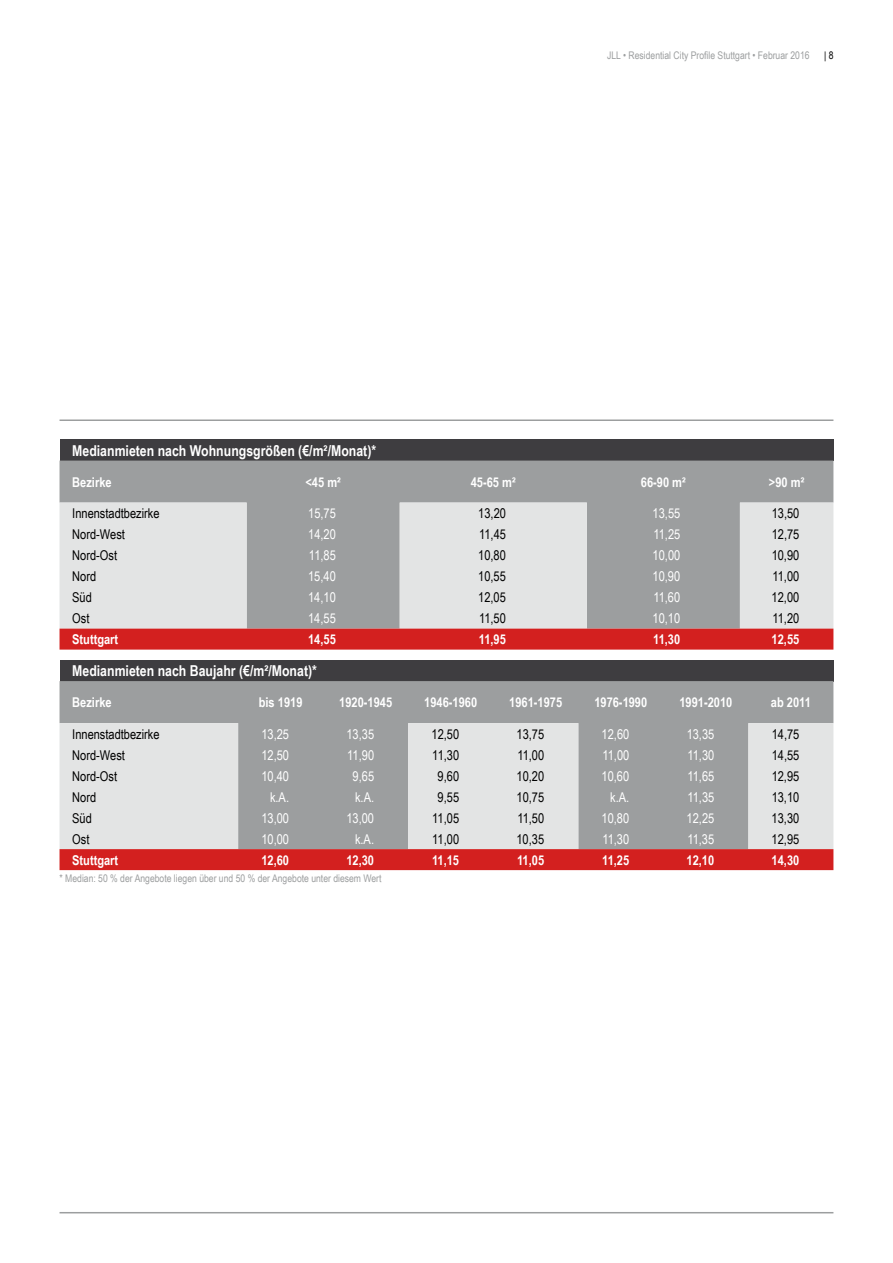
<style>
.page{position:relative;width:893px;height:1263px;background:#fff}
.page>*{position:absolute;margin:0;border:0;box-sizing:border-box;transform-origin:0 0}
.t1{font:700 15px "Arial Narrow";color:#fff}
.t2{font:13.5px "Arial Narrow";color:#000}
.t3{font:13.5px "Arial Narrow";color:#fff}
.t4{font:700 13.5px "Arial Narrow";color:#fff}
.t5{font:10.5px "Arial Narrow";color:#9c9e9f}
.t6{font:10.5px "Arial Narrow";color:#000}
</style>
<div class="page">
<hr style="left:60px;top:1212px;width:773px;height:1px;background:#9c9e9f">
<hr style="left:60px;top:419px;width:773px;height:2px;background:#9c9e9f">
<div style="left:60px;top:440px;width:773px;height:21px;background:#3e3d40"></div>
<div style="left:60px;top:461px;width:773px;height:42px;background:#9c9e9f"></div>
<svg style="left:60px;top:503px;width:773px;height:126px;background:#c7c7c8"></svg>
<div style="left:60px;top:629px;width:773px;height:21px;background:#d3201f"></div>
<div style="left:60px;top:660px;width:773px;height:21px;background:#3e3d40"></div>
<div style="left:60px;top:681px;width:773px;height:42px;background:#9c9e9f"></div>
<svg style="left:60px;top:723px;width:773px;height:126px;background:#c3c5c5"></svg>
<div style="left:60px;top:849px;width:773px;height:21px;background:#d3201f"></div>
<p class="t5" style="left:607px;top:47px;width:204px">JLL • Residential City Profile Stuttgart • Februar 2016</p>
<p class="t6" style="left:824px;top:47px;width:11px">| 8</p>
<p class="t1" style="left:72px;top:439px;width:305px">Medianmieten nach Wohnungsgrößen (€/m²/Monat)*</p>
<p class="t4" style="left:72px;top:471px;width:41px">Bezirke</p>
<p class="t4" style="left:305px;top:471px;width:37px">&lt;45 m²</p>
<p class="t4" style="left:471px;top:471px;width:46px">45-65 m²</p>
<p class="t4" style="left:641px;top:471px;width:46px">66-90 m²</p>
<p class="t4" style="left:769px;top:471px;width:37px">&gt;90 m²</p>
<p class="t2" style="left:72px;top:503px;width:89px">Innenstadtbezirke</p>
<p class="t3" style="left:308px;top:503px;width:29px">15,75</p>
<p class="t2" style="left:478px;top:503px;width:29px">13,20</p>
<p class="t3" style="left:653px;top:503px;width:29px">13,55</p>
<p class="t2" style="left:772px;top:503px;width:29px">13,50</p>
<p class="t2" style="left:72px;top:524px;width:54px">Nord-West</p>
<p class="t3" style="left:308px;top:524px;width:29px">14,20</p>
<p class="t2" style="left:479px;top:524px;width:28px">11,45</p>
<p class="t3" style="left:653px;top:524px;width:28px">11,25</p>
<p class="t2" style="left:772px;top:524px;width:29px">12,75</p>
<p class="t2" style="left:72px;top:545px;width:46px">Nord-Ost</p>
<p class="t3" style="left:309px;top:545px;width:28px">11,85</p>
<p class="t2" style="left:478px;top:545px;width:29px">10,80</p>
<p class="t3" style="left:653px;top:545px;width:29px">10,00</p>
<p class="t2" style="left:772px;top:545px;width:29px">10,90</p>
<p class="t2" style="left:72px;top:566px;width:25px">Nord</p>
<p class="t3" style="left:308px;top:566px;width:29px">15,40</p>
<p class="t2" style="left:478px;top:566px;width:29px">10,55</p>
<p class="t3" style="left:653px;top:566px;width:29px">10,90</p>
<p class="t2" style="left:772px;top:566px;width:28px">11,00</p>
<p class="t2" style="left:72px;top:587px;width:21px">Süd</p>
<p class="t3" style="left:308px;top:587px;width:29px">14,10</p>
<p class="t2" style="left:478px;top:587px;width:29px">12,05</p>
<p class="t3" style="left:653px;top:587px;width:28px">11,60</p>
<p class="t2" style="left:772px;top:587px;width:29px">12,00</p>
<p class="t2" style="left:72px;top:608px;width:19px">Ost</p>
<p class="t3" style="left:308px;top:608px;width:29px">14,55</p>
<p class="t2" style="left:479px;top:608px;width:28px">11,50</p>
<p class="t3" style="left:653px;top:608px;width:29px">10,10</p>
<p class="t2" style="left:772px;top:608px;width:28px">11,20</p>
<p class="t4" style="left:72px;top:629px;width:48px">Stuttgart</p>
<p class="t4" style="left:308px;top:629px;width:29px">14,55</p>
<p class="t4" style="left:479px;top:629px;width:29px">11,95</p>
<p class="t4" style="left:653px;top:629px;width:29px">11,30</p>
<p class="t4" style="left:772px;top:629px;width:29px">12,55</p>
<p class="t1" style="left:72px;top:659px;width:246px">Medianmieten nach Baujahr (€/m²/Monat)*</p>
<p class="t4" style="left:72px;top:692px;width:41px">Bezirke</p>
<p class="t4" style="left:259px;top:692px;width:45px">bis 1919</p>
<p class="t4" style="left:339px;top:692px;width:54px">1920-1945</p>
<p class="t4" style="left:424px;top:692px;width:54px">1946-1960</p>
<p class="t4" style="left:509px;top:692px;width:54px">1961-1975</p>
<p class="t4" style="left:594px;top:692px;width:54px">1976-1990</p>
<p class="t4" style="left:679px;top:692px;width:54px">1991-2010</p>
<p class="t4" style="left:771px;top:692px;width:42px">ab 2011</p>
<p class="t2" style="left:72px;top:724px;width:89px">Innenstadtbezirke</p>
<p class="t3" style="left:261px;top:724px;width:29px">13,25</p>
<p class="t3" style="left:346px;top:724px;width:29px">13,35</p>
<p class="t2" style="left:431px;top:724px;width:29px">12,50</p>
<p class="t2" style="left:517px;top:724px;width:29px">13,75</p>
<p class="t3" style="left:602px;top:724px;width:29px">12,60</p>
<p class="t3" style="left:687px;top:724px;width:29px">13,35</p>
<p class="t2" style="left:772px;top:724px;width:29px">14,75</p>
<p class="t2" style="left:72px;top:745px;width:54px">Nord-West</p>
<p class="t3" style="left:261px;top:745px;width:29px">12,50</p>
<p class="t3" style="left:347px;top:745px;width:28px">11,90</p>
<p class="t2" style="left:432px;top:745px;width:28px">11,30</p>
<p class="t2" style="left:517px;top:745px;width:28px">11,00</p>
<p class="t3" style="left:602px;top:745px;width:28px">11,00</p>
<p class="t3" style="left:687px;top:745px;width:28px">11,30</p>
<p class="t2" style="left:772px;top:745px;width:29px">14,55</p>
<p class="t2" style="left:72px;top:766px;width:46px">Nord-Ost</p>
<p class="t3" style="left:261px;top:766px;width:29px">10,40</p>
<p class="t3" style="left:353px;top:766px;width:23px">9,65</p>
<p class="t2" style="left:438px;top:766px;width:23px">9,60</p>
<p class="t2" style="left:517px;top:766px;width:29px">10,20</p>
<p class="t3" style="left:602px;top:766px;width:29px">10,60</p>
<p class="t3" style="left:687px;top:766px;width:28px">11,65</p>
<p class="t2" style="left:772px;top:766px;width:29px">12,95</p>
<p class="t2" style="left:72px;top:787px;width:25px">Nord</p>
<p class="t3" style="left:270px;top:787px;width:21px">k.A.</p>
<p class="t3" style="left:355px;top:787px;width:21px">k.A.</p>
<p class="t2" style="left:438px;top:787px;width:23px">9,55</p>
<p class="t2" style="left:516px;top:787px;width:29px">10,75</p>
<p class="t3" style="left:610px;top:787px;width:21px">k.A.</p>
<p class="t3" style="left:687px;top:787px;width:28px">11,35</p>
<p class="t2" style="left:772px;top:787px;width:29px">13,10</p>
<p class="t2" style="left:72px;top:808px;width:21px">Süd</p>
<p class="t3" style="left:261px;top:808px;width:29px">13,00</p>
<p class="t3" style="left:346px;top:808px;width:29px">13,00</p>
<p class="t2" style="left:432px;top:808px;width:28px">11,05</p>
<p class="t2" style="left:517px;top:808px;width:28px">11,50</p>
<p class="t3" style="left:602px;top:808px;width:29px">10,80</p>
<p class="t3" style="left:687px;top:808px;width:29px">12,25</p>
<p class="t2" style="left:772px;top:808px;width:29px">13,30</p>
<p class="t2" style="left:72px;top:829px;width:19px">Ost</p>
<p class="t3" style="left:261px;top:829px;width:29px">10,00</p>
<p class="t3" style="left:355px;top:829px;width:21px">k.A.</p>
<p class="t2" style="left:432px;top:829px;width:28px">11,00</p>
<p class="t2" style="left:516px;top:829px;width:29px">10,35</p>
<p class="t3" style="left:602px;top:829px;width:28px">11,30</p>
<p class="t3" style="left:687px;top:829px;width:28px">11,35</p>
<p class="t2" style="left:772px;top:829px;width:29px">12,95</p>
<p class="t4" style="left:72px;top:849px;width:48px">Stuttgart</p>
<p class="t4" style="left:261px;top:849px;width:29px">12,60</p>
<p class="t4" style="left:346px;top:849px;width:29px">12,30</p>
<p class="t4" style="left:432px;top:849px;width:29px">11,15</p>
<p class="t4" style="left:517px;top:849px;width:29px">11,05</p>
<p class="t4" style="left:602px;top:849px;width:29px">11,25</p>
<p class="t4" style="left:687px;top:849px;width:29px">12,10</p>
<p class="t4" style="left:772px;top:849px;width:29px">14,30</p>
<p class="t5" style="left:60px;top:871px;width:324px">* Median: 50 % der Angebote liegen über und 50 % der Angebote unter diesem Wert</p>
</div>
